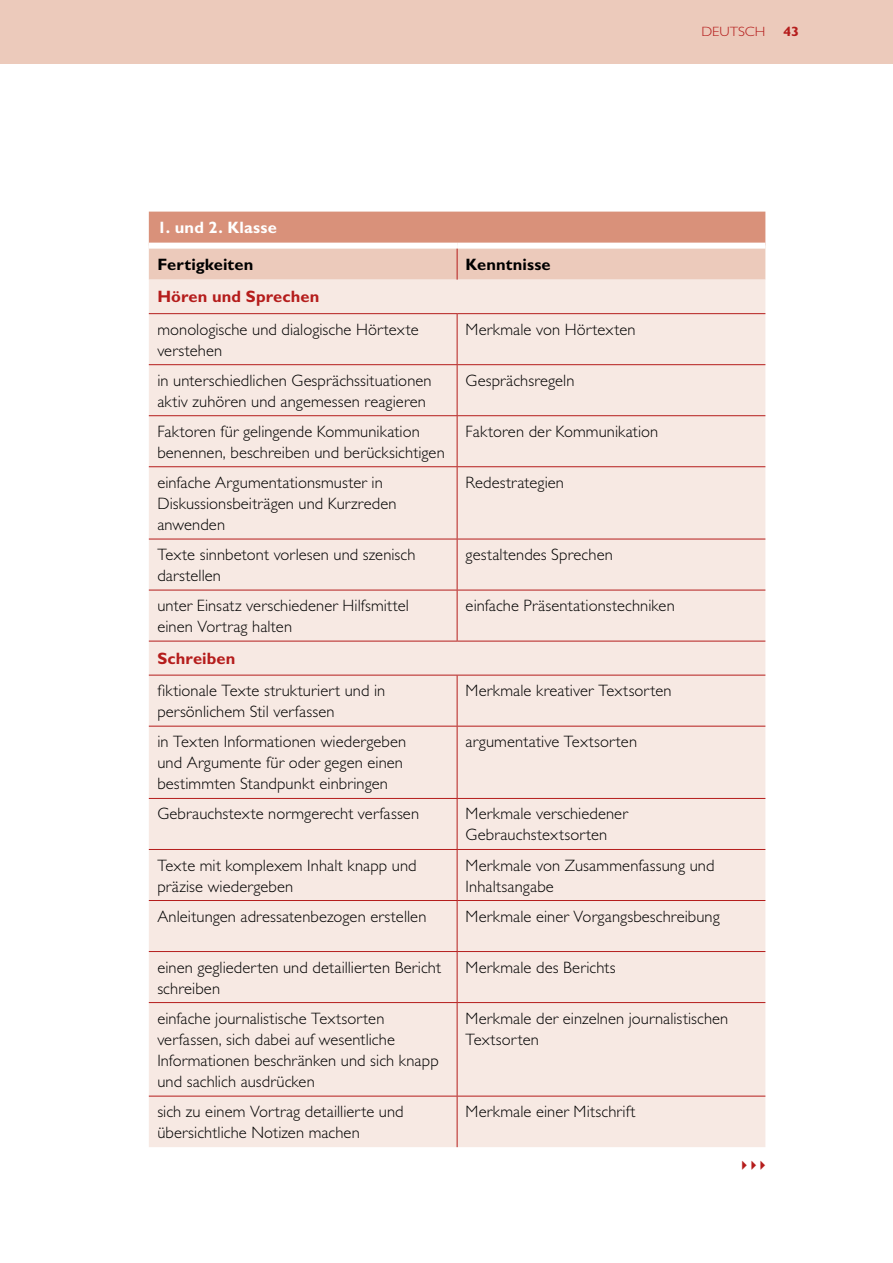
<style>
.page{position:relative;width:893px;height:1263px;background:#fff}
.page>*{position:absolute;margin:0;border:0;box-sizing:border-box;transform-origin:0 0}
.t1{font:300 16.5px/21px "Gill Sans Std";letter-spacing:.01em;color:#000}
.t2{font:700 16.5px "Gill Sans Std";letter-spacing:.005em;color:#b51d1c}
.t3{font:700 16.5px "Gill Sans Std";letter-spacing:.005em;color:#000}
.t4{font:700 16.5px "Gill Sans Std";letter-spacing:.015em;color:#fff}
.t5{font:300 13.5px "Gill Sans Std";letter-spacing:-.005em;color:#b51d1c;scale:1.09 1}
.t6{font:700 13.5px "Gill Sans Std";color:#b51d1c;scale:1.09 1}
</style>
<div class="page">
<div style="left:0;top:0;width:893px;height:64px;background:#eccabb"></div>
<svg style="left:149px;top:212px;width:616px;height:68px;background:#e2ae9b"></svg>
<div style="left:149px;top:280px;width:616px;height:867px;background:#f7e9e3"></div>
<div style="left:149px;top:243px;width:308px;height:6px;background:#fff"></div>
<div style="left:457px;top:243px;width:308px;height:6px;background:#fff"></div>
<hr style="left:457px;top:249px;width:1px;height:31px;background:#b51d1c">
<hr style="left:149px;top:313px;width:308px;height:1px;background:#b51d1c">
<hr style="left:457px;top:313px;width:308px;height:1px;background:#b51d1c">
<hr style="left:457px;top:314px;width:1px;height:50px;background:#b51d1c">
<hr style="left:149px;top:364px;width:308px;height:1px;background:#b51d1c">
<hr style="left:457px;top:364px;width:308px;height:1px;background:#b51d1c">
<hr style="left:457px;top:365px;width:1px;height:50px;background:#b51d1c">
<hr style="left:149px;top:415px;width:308px;height:1px;background:#b51d1c">
<hr style="left:457px;top:415px;width:308px;height:1px;background:#b51d1c">
<hr style="left:457px;top:416px;width:1px;height:50px;background:#b51d1c">
<hr style="left:149px;top:466px;width:308px;height:1px;background:#b51d1c">
<hr style="left:457px;top:466px;width:308px;height:1px;background:#b51d1c">
<hr style="left:457px;top:467px;width:1px;height:72px;background:#b51d1c">
<hr style="left:149px;top:539px;width:308px;height:1px;background:#b51d1c">
<hr style="left:457px;top:539px;width:308px;height:1px;background:#b51d1c">
<hr style="left:457px;top:539px;width:1px;height:51px;background:#b51d1c">
<hr style="left:149px;top:590px;width:308px;height:1px;background:#b51d1c">
<hr style="left:457px;top:590px;width:308px;height:1px;background:#b51d1c">
<hr style="left:457px;top:590px;width:1px;height:51px;background:#b51d1c">
<hr style="left:149px;top:641px;width:308px;height:1px;background:#b51d1c">
<hr style="left:457px;top:641px;width:308px;height:1px;background:#b51d1c">
<hr style="left:149px;top:675px;width:308px;height:1px;background:#b51d1c">
<hr style="left:457px;top:675px;width:308px;height:1px;background:#b51d1c">
<hr style="left:457px;top:675px;width:1px;height:51px;background:#b51d1c">
<hr style="left:149px;top:726px;width:308px;height:1px;background:#b51d1c">
<hr style="left:457px;top:726px;width:308px;height:1px;background:#b51d1c">
<hr style="left:457px;top:726px;width:1px;height:72px;background:#b51d1c">
<hr style="left:149px;top:798px;width:308px;height:1px;background:#b51d1c">
<hr style="left:457px;top:798px;width:308px;height:1px;background:#b51d1c">
<hr style="left:457px;top:799px;width:1px;height:50px;background:#b51d1c">
<hr style="left:149px;top:849px;width:308px;height:1px;background:#b51d1c">
<hr style="left:457px;top:849px;width:308px;height:1px;background:#b51d1c">
<hr style="left:457px;top:850px;width:1px;height:50px;background:#b51d1c">
<hr style="left:149px;top:900px;width:308px;height:1px;background:#b51d1c">
<hr style="left:457px;top:900px;width:308px;height:1px;background:#b51d1c">
<hr style="left:457px;top:901px;width:1px;height:50px;background:#b51d1c">
<hr style="left:149px;top:951px;width:308px;height:1px;background:#b51d1c">
<hr style="left:457px;top:951px;width:308px;height:1px;background:#b51d1c">
<hr style="left:457px;top:952px;width:1px;height:50px;background:#b51d1c">
<hr style="left:149px;top:1002px;width:308px;height:1px;background:#b51d1c">
<hr style="left:457px;top:1002px;width:308px;height:1px;background:#b51d1c">
<hr style="left:457px;top:1003px;width:1px;height:93px;background:#b51d1c">
<hr style="left:149px;top:1096px;width:308px;height:1px;background:#b51d1c">
<hr style="left:457px;top:1096px;width:308px;height:1px;background:#b51d1c">
<hr style="left:457px;top:1096px;width:1px;height:51px;background:#b51d1c">
<p class="t5" style="left:701px;top:24px;width:60px">d eutsch</p>
<p class="t6" style="left:783px;top:24px;width:16px">43</p>
<p class="t4" style="left:157px;top:217px;width:121px">1. und 2. Klasse</p>
<p class="t3" style="left:157px;top:254px;width:97px">Fertigkeiten</p>
<p class="t3" style="left:466px;top:254px;width:87px">Kenntnisse</p>
<p class="t2" style="left:157px;top:287px;width:164px">Hören und Sprechen</p>
<p class="t1" style="left:157px;top:319px;width:263px">monologische und dialogische Hörtexte verstehen</p>
<p class="t1" style="left:466px;top:319px;width:171px">M erkmale von H örtexten</p>
<p class="t1" style="left:157px;top:370px;width:276px">in unterschiedlichen Gesprächssituationen aktiv zuhören und angemessen reagieren</p>
<p class="t1" style="left:466px;top:370px;width:110px">Gesprächsregeln</p>
<p class="t1" style="left:157px;top:421px;width:289px">Faktoren für gelingende Kommunikation benennen, beschreiben und berücksichtigen</p>
<p class="t1" style="left:466px;top:421px;width:194px">Faktoren der Kommunikation</p>
<p class="t1" style="left:157px;top:472px;width:241px">einfache Argumentationsmuster in<br>Diskussionsbeiträgen und Kurzreden anwenden</p>
<p class="t1" style="left:466px;top:472px;width:100px">Redestrategien</p>
<p class="t1" style="left:157px;top:544px;width:260px">Texte sinnbetont vorlesen und szenisch darstellen</p>
<p class="t1" style="left:466px;top:544px;width:149px">gestaltendes Sprechen</p>
<p class="t1" style="left:157px;top:595px;width:253px">unter Einsatz verschiedener H ilfsmittel einen Vortrag halten</p>
<p class="t1" style="left:466px;top:595px;width:211px">einfache Präsentationstechniken</p>
<p class="t2" style="left:157px;top:648px;width:80px">Schreiben</p>
<p class="t1" style="left:157px;top:680px;width:230px">fiktionale Texte strukturiert und in persönlichem Stil verfassen</p>
<p class="t1" style="left:466px;top:680px;width:207px">M erkmale kreativer Textsorten</p>
<p class="t1" style="left:157px;top:731px;width:250px">in Texten I nformationen wiedergeben und Argumente für oder gegen einen bestimmten Standpunkt einbringen</p>
<p class="t1" style="left:466px;top:731px;width:173px">argumentative Textsorten</p>
<p class="t1" style="left:157px;top:804px;width:263px">Gebrauchstexte normgerecht verfassen</p>
<p class="t1" style="left:466px;top:804px;width:164px">Merkmale verschiedener<br>Gebrauchstextsorten</p>
<p class="t1" style="left:157px;top:855px;width:261px">Texte mit komplexem I nhalt knapp und präzise wiedergeben</p>
<p class="t1" style="left:466px;top:855px;width:250px">M erkmale von Zusammenfassung und<br>I nhaltsangabe</p>
<p class="t1" style="left:157px;top:906px;width:271px">Anleitungen adressatenbezogen erstellen</p>
<p class="t1" style="left:466px;top:906px;width:256px">M erkmale einer Vorgangsbeschreibung</p>
<p class="t1" style="left:157px;top:957px;width:286px">einen gegliederten und detaillierten Bericht schreiben</p>
<p class="t1" style="left:466px;top:957px;width:152px">M erkmale des Berichts</p>
<p class="t1" style="left:157px;top:1008px;width:283px">einfache journalistische Textsorten verfassen, sich dabei auf wesentliche<br>I nformationen beschränken und sich knapp und sachlich ausdrücken</p>
<p class="t1" style="left:466px;top:1008px;width:264px">Merkmale der einzelnen journalistischen<br>Textsorten</p>
<p class="t1" style="left:157px;top:1101px;width:248px">sich zu einem Vortrag detaillierte und übersichtliche N otizen machen</p>
<p class="t1" style="left:466px;top:1101px;width:172px">M erkmale einer M itschrift</p>
</div>
